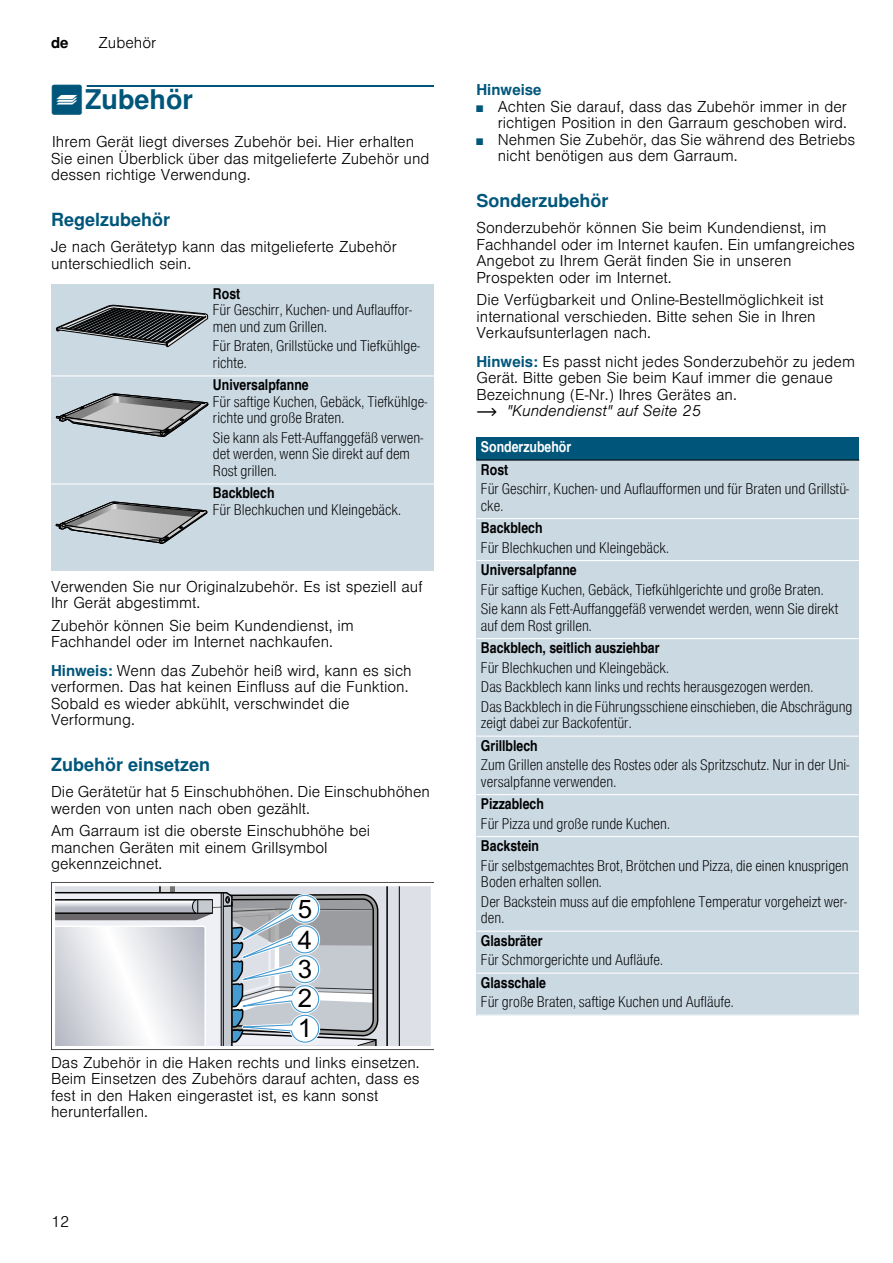
<style>
.page{position:relative;width:893px;height:1263px;background:#fff}
.page>*{position:absolute;margin:0;border:0;box-sizing:border-box;transform-origin:0 0}
.t1{font:700 27px "Nimbus San L";color:#00567a}
.t2{font:700 18px "Nimbus San L";color:#00567a}
.t3{font:300 15px/16.5px "Nimbus San L";color:#000}
.t4{font:15px/16.5px "Nimbus San L Lig Con";color:#000}
.t5{font:15px "Nimbus San L Bol Con";color:#000}
.t6{font:15px "Nimbus San L Bol Con";color:#fff}
.t7{font:700 15px "Nimbus San L";color:#00567a}
.t8{font:700 15px "Nimbus San L";color:#000}
.s1{font-family:"BSH Symb PG2";font-weight:400}
.s2{font-weight:700;color:#00567a}
.s3{font-size:9px;color:#00567a}
.s4{font-family:"BSH Symb PH1";font-weight:400}
.s5{font-style:italic}
</style>
<div class="page">
<div style="left:87px;top:85px;width:347px;height:2px;border:1px solid #00567a"></div>
<div style="left:51px;top:284px;width:157px;height:92px;background:#cbd9e3"></div>
<div style="left:208px;top:284px;width:226px;height:92px;background:#cbd9e3"></div>
<div style="left:51px;top:376px;width:157px;height:108px;background:#cbd9e3"></div>
<div style="left:208px;top:376px;width:226px;height:108px;background:#cbd9e3"></div>
<div style="left:51px;top:484px;width:157px;height:87px;background:#cbd9e3"></div>
<div style="left:208px;top:484px;width:226px;height:87px;background:#cbd9e3"></div>
<hr style="left:51px;top:375px;width:383px;height:1px;background:#fff">
<hr style="left:51px;top:483px;width:383px;height:1px;background:#fff">
<svg style="left:56px;top:305px;width:152px;height:42px"></svg>
<svg style="left:56px;top:393px;width:152px;height:44px"></svg>
<svg style="left:56px;top:501px;width:151px;height:43px"></svg>
<svg style="left:51px;top:882px;width:383px;height:168px;background:#d0d2d7"></svg>
<div style="left:476px;top:438px;width:383px;height:22px;background:#00567a"></div>
<div style="left:476px;top:460px;width:383px;height:59px;background:#cbd9e3"></div>
<div style="left:476px;top:519px;width:383px;height:42px;background:#cbd9e3"></div>
<div style="left:476px;top:561px;width:383px;height:78px;background:#cbd9e3"></div>
<div style="left:476px;top:639px;width:383px;height:97px;background:#cbd9e3"></div>
<div style="left:476px;top:736px;width:383px;height:59px;background:#cbd9e3"></div>
<div style="left:476px;top:795px;width:383px;height:42px;background:#cbd9e3"></div>
<div style="left:476px;top:837px;width:383px;height:94px;background:#cbd9e3"></div>
<div style="left:476px;top:931px;width:383px;height:42px;background:#cbd9e3"></div>
<div style="left:476px;top:973px;width:383px;height:42px;background:#cbd9e3"></div>
<hr style="left:476px;top:460px;width:383px;height:1px;background:#000">
<hr style="left:476px;top:518px;width:383px;height:1px;background:#fff">
<hr style="left:476px;top:560px;width:383px;height:1px;background:#fff">
<hr style="left:476px;top:638px;width:383px;height:1px;background:#fff">
<hr style="left:476px;top:735px;width:383px;height:2px;background:#fff">
<hr style="left:476px;top:794px;width:383px;height:1px;background:#fff">
<hr style="left:476px;top:836px;width:383px;height:1px;background:#fff">
<hr style="left:476px;top:930px;width:383px;height:2px;background:#fff">
<hr style="left:476px;top:972px;width:383px;height:2px;background:#fff">
<hr style="left:476px;top:1014px;width:383px;height:2px;background:#fff">
<svg style="left:52px;top:891px;width:326px;height:160px"></svg>
<p class="t8" style="left:51px;top:34px;width:19px">de</p>
<p class="t3" style="left:99px;top:33px;width:59px">Zubehör</p>
<h1 class="t1" style="left:51px;top:83px;width:144px"><span class="s1">_</span>Zubehör</h1>
<p class="t3" style="left:51px;top:132px;width:380px">Ihrem Gerät liegt diverses Zubehör bei. Hier erhalten<br>Sie einen Überblick über das mitgelieferte Zubehör und dessen richtige Verwendung.</p>
<p class="t2" style="left:51px;top:208px;width:121px">Regelzubehör</p>
<p class="t3" style="left:51px;top:237px;width:347px">Je nach Gerätetyp kann das mitgelieferte Zubehör unterschiedlich sein.</p>
<p class="t5" style="left:213px;top:284px;width:29px">Rost</p>
<p class="t4" style="left:213px;top:301px;width:200px">Für Geschirr, Kuchen- und Auflauffor&shy;men und zum Grillen.</p>
<p class="t4" style="left:213px;top:337px;width:208px">Für Braten, Grillstücke und Tiefkühlge&shy;richte.</p>
<p class="t5" style="left:213px;top:376px;width:97px">Universalpfanne</p>
<p class="t4" style="left:213px;top:393px;width:216px">Für saftige Kuchen, Gebäck, Tiefkühlge&shy;richte und große Braten.</p>
<p class="t4" style="left:213px;top:429px;width:212px">Sie kann als Fett-Auffanggefäß verwen&shy;det werden, wenn Sie direkt auf dem<br>Rost grillen.</p>
<p class="t5" style="left:213px;top:484px;width:63px">Backblech</p>
<p class="t4" style="left:213px;top:501px;width:189px">Für Blechkuchen und Kleingebäck.</p>
<p class="t3" style="left:51px;top:577px;width:373px">Verwenden Sie nur Originalzubehör. Es ist speziell auf<br>Ihr Gerät abgestimmt.</p>
<p class="t3" style="left:51px;top:616px;width:304px">Zubehör können Sie beim Kundendienst, im<br>Fachhandel oder im Internet nachkaufen.</p>
<p class="t3" style="left:51px;top:661px;width:362px"><span class="s2">Hinweis:</span> Wenn das Zubehör heiß wird, kann es sich verformen. Das hat keinen Einfluss auf die Funktion.<br>Sobald es wieder abkühlt, verschwindet die Verformung.</p>
<p class="t2" style="left:51px;top:753px;width:161px">Zubehör einsetzen</p>
<p class="t3" style="left:51px;top:782px;width:380px">Die Gerätetür hat 5 Einschubhöhen. Die Einschubhöhen werden von unten nach oben gezählt.</p>
<p class="t3" style="left:51px;top:821px;width:320px">Am Garraum ist die oberste Einschubhöhe bei manchen Geräten mit einem Grillsymbol gekennzeichnet.</p>
<p class="t3" style="left:51px;top:1052px;width:370px">Das Zubehör in die Haken rechts und links einsetzen.<br>Beim Einsetzen des Zubehörs darauf achten, dass es fest in den Haken eingerastet ist, es kann sonst herunterfallen.</p>
<p class="t3" style="left:51px;top:1212px;width:20px">12</p>
<p class="t7" style="left:476px;top:80px;width:67px">Hinweise</p>
<p class="t3" style="left:476px;top:97px;width:372px;text-align:right"><span class="s3">■</span> Achten Sie darauf, dass das Zubehör immer in der richtigen Position in den Garraum geschoben wird.</p>
<p class="t3" style="left:497px;top:130px;width:359px;text-indent:-21px"><span class="s3">■</span> Nehmen Sie Zubehör, das Sie während des Betriebs nicht benötigen aus dem Garraum.</p>
<p class="t2" style="left:476px;top:189px;width:134px">Sonderzubehör</p>
<p class="t3" style="left:476px;top:218px;width:380px">Sonderzubehör können Sie beim Kundendienst, im Fachhandel oder im Internet kaufen. Ein umfangreiches Angebot zu Ihrem Gerät finden Sie in unseren Prospekten oder im Internet.</p>
<p class="t3" style="left:476px;top:290px;width:349px">Die Verfügbarkeit und Online-Bestellmöglichkeit ist international verschieden. Bitte sehen Sie in Ihren<br>Verkaufsunterlagen nach.</p>
<p class="t3" style="left:476px;top:352px;width:380px"><span class="s2">Hinweis:</span> Es passt nicht jedes Sonderzubehör zu jedem Gerät. Bitte geben Sie beim Kauf immer die genaue Bezeichnung (E-Nr.) Ihres Gerätes an.<br><span class="s4">~</span> <span class="s5">"Kundendienst" auf Seite 25</span></p>
<p class="t6" style="left:481px;top:437px;width:92px">Sonderzubehör</p>
<p class="t5" style="left:481px;top:460px;width:29px">Rost</p>
<p class="t4" style="left:481px;top:480px;width:369px">Für Geschirr, Kuchen- und Auflaufformen und für Braten und Grillstü&shy;cke.</p>
<p class="t5" style="left:481px;top:518px;width:63px">Backblech</p>
<p class="t4" style="left:481px;top:538px;width:189px">Für Blechkuchen und Kleingebäck.</p>
<p class="t5" style="left:481px;top:560px;width:97px">Universalpfanne</p>
<p class="t4" style="left:481px;top:579px;width:359px;line-height:19.5px">Für saftige Kuchen, Gebäck, Tiefkühlgerichte und große Braten.<br>Sie kann als Fett-Auffanggefäß verwendet werden, wenn Sie direkt</p>
<p class="t4" style="left:481px;top:616px;width:112px">auf dem Rost grillen.</p>
<p class="t5" style="left:481px;top:638px;width:180px">Backblech, seitlich ausziehbar</p>
<p class="t4" style="left:481px;top:657px;width:373px;line-height:19.5px">Für Blechkuchen und Kleingebäck.<br>Das Backblech kann links und rechts herausgezogen werden.<br>Das Backblech in die Führungsschiene einschieben, die Abschrägung</p>
<p class="t4" style="left:481px;top:714px;width:152px">zeigt dabei zur Backofentür.</p>
<p class="t5" style="left:481px;top:736px;width:58px">Grillblech</p>
<p class="t4" style="left:481px;top:756px;width:369px">Zum Grillen anstelle des Rostes oder als Spritzschutz. Nur in der Uni&shy;versalpfanne verwenden.</p>
<p class="t5" style="left:481px;top:794px;width:64px">Pizzablech</p>
<p class="t4" style="left:481px;top:814px;width:190px">Für Pizza und große runde Kuchen.</p>
<p class="t5" style="left:481px;top:836px;width:60px">Backstein</p>
<p class="t4" style="left:481px;top:856px;width:369px">Für selbstgemachtes Brot, Brötchen und Pizza, die einen knusprigen<br>Boden erhalten sollen.</p>
<p class="t4" style="left:481px;top:892px;width:367px">Der Backstein muss auf die empfohlene Temperatur vorgeheizt wer&shy;den.</p>
<p class="t5" style="left:481px;top:931px;width:63px">Glasbräter</p>
<p class="t4" style="left:481px;top:951px;width:183px">Für Schmorgerichte und Aufläufe.</p>
<p class="t5" style="left:481px;top:973px;width:66px">Glasschale</p>
<p class="t4" style="left:481px;top:993px;width:254px">Für große Braten, saftige Kuchen und Aufläufe.</p>
</div>
